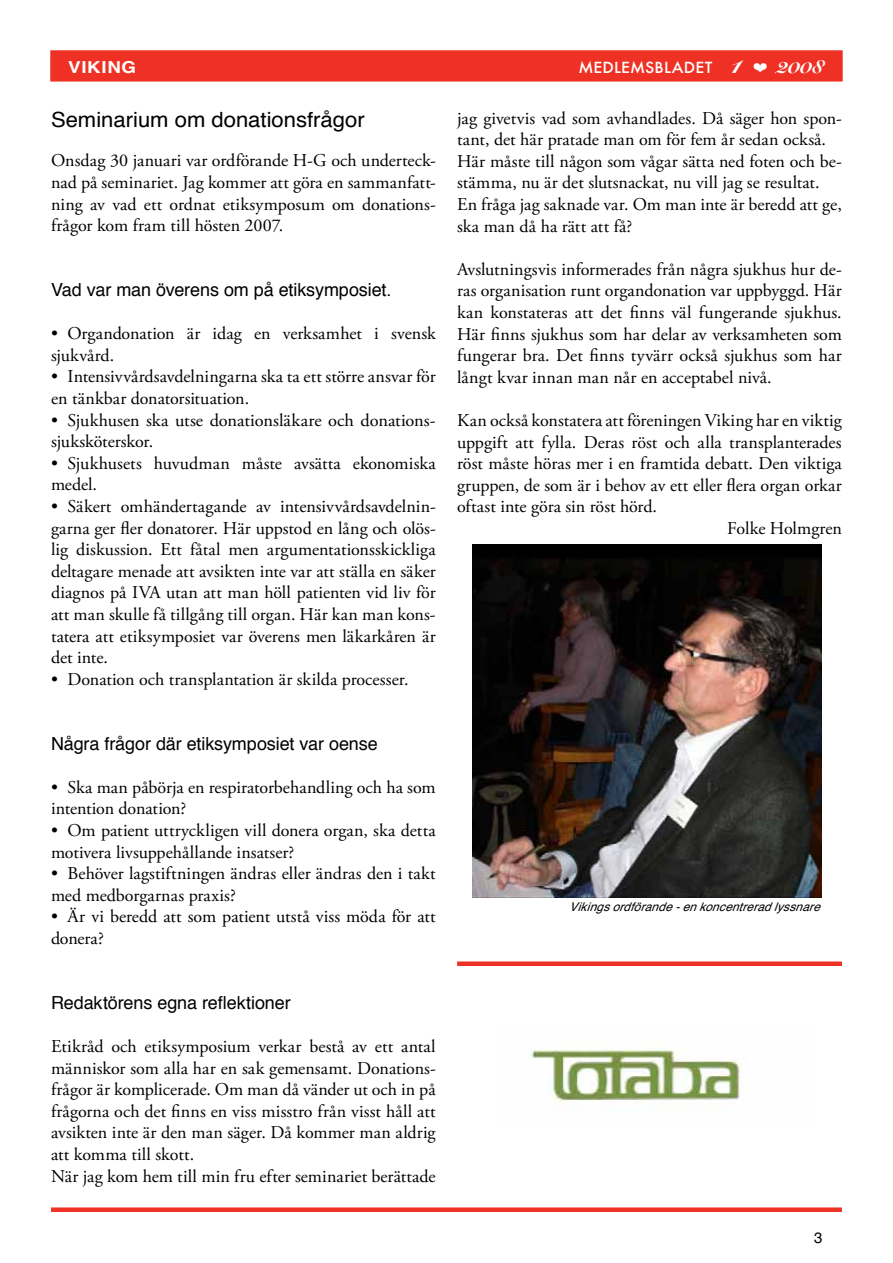
<style>
.page{position:relative;width:893px;height:1263px;background:#fff}
.page>*{position:absolute;margin:0;border:0;box-sizing:border-box;transform-origin:0 0}
.t1{font:21px "Helvetica";color:#000;scale:1.05 1}
.t2{font:18px/21.6px "Adobe Garamond Pro";color:#000}
.t3{font:18px "Helvetica";letter-spacing:-.005em;color:#000}
.t4{font:700 16.5px "Helvetica";letter-spacing:.035em;color:#fff;scale:1.14 1}
.t5{font:500 15px "Futura";letter-spacing:.01em;color:#fff;scale:1.05 1}
.t6{font:15px "Helvetica";color:#000}
.t7{font:italic 12px "Helvetica";color:#000}
.s1{font-family:"Snell Roundhand";font-weight:900;font-size:23.7px}
.s2{font-family:"Snell Roundhand";font-weight:900;font-size:20.4px}
</style>
<div class="page">
<div style="left:51px;top:51px;width:791px;height:30px;background:#ee3124"></div>
<div style="left:50px;top:50px;width:793px;height:32px;border:2px solid #ee3124"></div>
<img style="left:473px;top:544px;width:348px;height:353px">
<div style="left:51px;top:1207px;width:791px;height:5px;background:#ee3124"></div>
<img style="left:530px;top:1042px;width:210px;height:60px">
<div style="left:457px;top:961px;width:385px;height:5px;background:#ee3124"></div>
<p class="t4" style="left:68px;top:54px;width:61px">VIKING</p>
<p class="t5" style="left:578px;top:57px;width:235px">MEDLEMSBLADET <span class="s1">1</span> ❤ <span class="s2">2008</span></p>
<p class="t1" style="left:51px;top:103px;width:300px">Seminarium om donationsfrågor</p>
<p class="t2" style="left:51px;top:150px;width:386px;text-align:justify">Onsdag 30 januari var ordförande H-G och underteck&shy;nad på seminariet. Jag kommer att göra en sammanfatt&shy;ning av vad ett ordnat etiksymposum om donations&shy;frågor kom fram till hösten 2007.</p>
<p class="t2" style="left:457px;top:108px;width:386px">jag givetvis vad som avhandlades. Då säger hon spon&shy;tant, det här pratade man om för fem år sedan också.<br>Här måste till någon som vågar sätta ned foten och be&shy;stämma, nu är det slutsnackat, nu vill jag se resultat.<br>En fråga jag saknade var. Om man inte är beredd att ge, ska man då ha rätt att få?</p>
<p class="t2" style="left:457px;top:259px;width:386px;text-align:justify">Avslutningsvis informerades från några sjukhus hur de&shy;ras organisation runt organdonation var uppbyggd. Här kan konstateras att det finns väl fungerande sjukhus.<br>Här finns sjukhus som har delar av verksamheten som fungerar bra. Det finns tyvärr också sjukhus som har långt kvar innan man når en acceptabel nivå.</p>
<p class="t2" style="left:457px;top:410px;width:386px">Kan också konstatera att föreningen Viking har en viktig</p>
<p class="t2" style="left:457px;top:432px;width:386px">uppgift att fylla. Deras röst och alla transplanterades</p>
<p class="t2" style="left:457px;top:453px;width:386px">röst måste höras mer i en framtida debatt. Den viktiga</p>
<p class="t2" style="left:457px;top:475px;width:386px">gruppen, de som är i behov av ett eller flera organ orkar</p>
<p class="t2" style="left:457px;top:497px;width:201px">oftast inte göra sin röst hörd.</p>
<p class="t2" style="left:727px;top:518px;width:116px">Folke Holmgren</p>
<p class="t3" style="left:51px;top:276px;width:342px">Vad var man överens om på etiksymposiet.</p>
<p class="t2" style="left:51px;top:323px;width:386px">• Organdonation är idag en verksamhet i svensk sjukvård.</p>
<p class="t2" style="left:51px;top:366px;width:386px">• Intensivvårdsavdelningarna ska ta ett större ansvar för en tänkbar donatorsituation.</p>
<p class="t2" style="left:51px;top:410px;width:386px">• Sjukhusen ska utse donationsläkare och donations&shy;sjuksköterskor.</p>
<p class="t2" style="left:51px;top:453px;width:386px">• Sjukhusets huvudman måste avsätta ekonomiska medel.</p>
<p class="t2" style="left:51px;top:496px;width:386px;text-align:justify">• Säkert omhändertagande av intensivvårdsavdelnin&shy;garna ger fler donatorer. Här uppstod en lång och olös&shy;lig diskussion. Ett fåtal men argumentationsskickliga deltagare menade att avsikten inte var att ställa en säker diagnos på IVA utan att man höll patienten vid liv för att man skulle få tillgång till organ. Här kan man kons&shy;tatera att etiksymposiet var överens men läkarkåren är det inte.</p>
<p class="t2" style="left:51px;top:669px;width:359px">• Donation och transplantation är skilda processer.</p>
<p class="t3" style="left:51px;top:729px;width:328px">Några frågor där etiksymposiet var oense</p>
<p class="t2" style="left:51px;top:777px;width:386px">• Ska man påbörja en respiratorbehandling och ha som intention donation?</p>
<p class="t2" style="left:51px;top:820px;width:386px">• Om patient uttryckligen vill donera organ, ska detta motivera livsuppehållande insatser?</p>
<p class="t2" style="left:51px;top:863px;width:386px">• Behöver lagstiftningen ändras eller ändras den i takt med medborgarnas praxis?</p>
<p class="t2" style="left:51px;top:906px;width:386px">• Är vi beredd att som patient utstå viss möda för att donera?</p>
<p class="t3" style="left:51px;top:989px;width:241px">Redaktörens egna reflektioner</p>
<p class="t2" style="left:51px;top:1036px;width:386px">Etikråd och etiksymposium verkar bestå av ett antal människor som alla har en sak gemensamt. Donations&shy;frågor är komplicerade. Om man då vänder ut och in på frågorna och det finns en viss misstro från visst håll att avsikten inte är den man säger. Då kommer man aldrig att komma till skott.<br>När jag kom hem till min fru efter seminariet berättade</p>
<p class="t7" style="left:569px;top:898px;width:259px">Vikingsordförande-enkoncentreradlyssnare</p>
<p class="t6" style="left:814px;top:1226px;width:10px">3</p>
</div>
